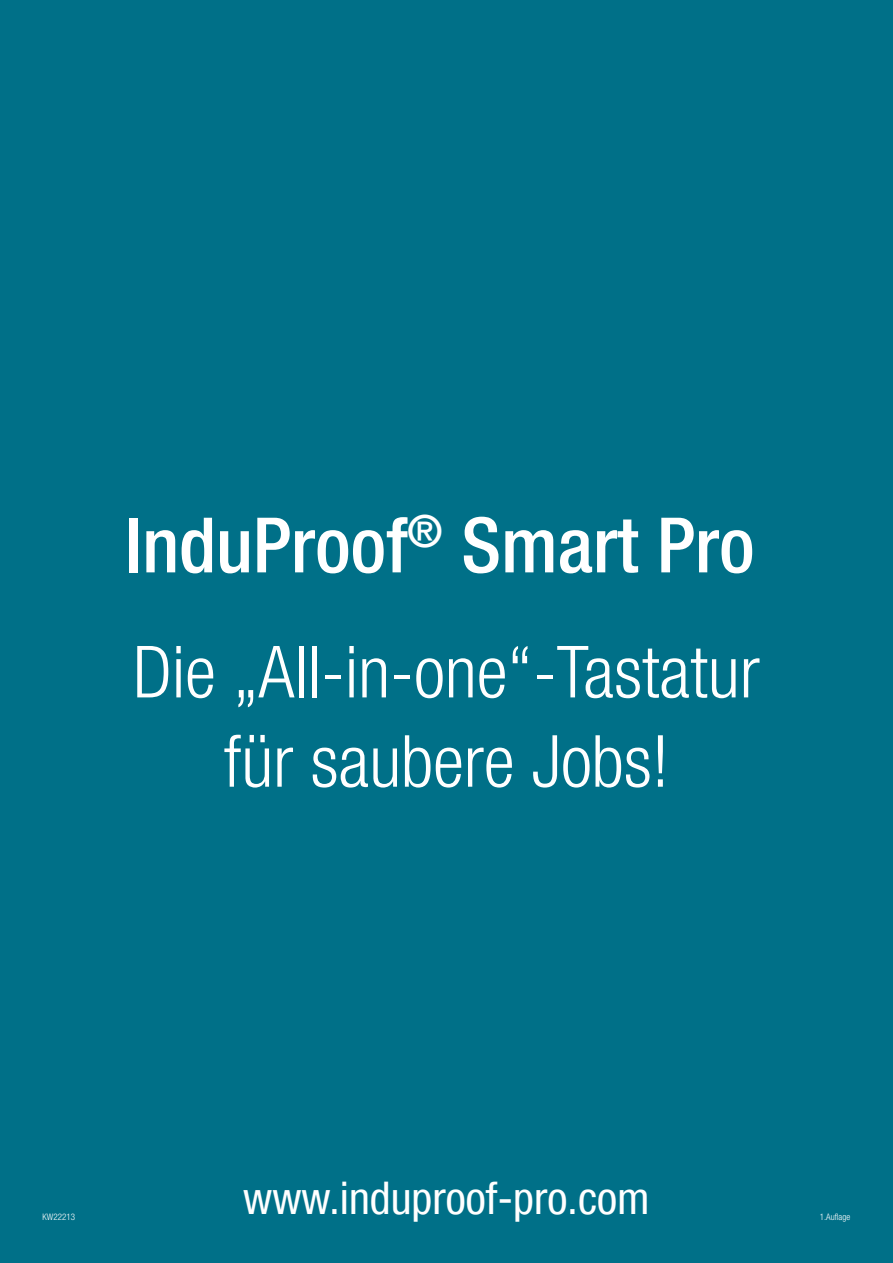
<style>
.page{position:relative;width:893px;height:1263px;background:#007088}
.page>*{position:absolute;margin:0;border:0;box-sizing:border-box;transform-origin:0 0}
.t1{font:500 condensed 76.5px "Helvetica Neue LT Com";color:#fff}
.t2{font:300 condensed 72px/89.2px "Helvetica Neue LT Com";color:#fff;text-align:center}
.t3{font:condensed 45px "Helvetica Neue LT Com";color:#fff}
.t4{font:300 condensed 9px "Helvetica Neue LT Com";color:#fff}
</style>
<div class="page">
<p class="t1" style="left:125px;top:500px;width:631px">InduProof<sup>®</sup> Smart Pro</p>
<p class="t2" style="left:133px;top:627px;width:628px">Die „All-in-one“-Tastatur für saubere Jobs!</p>
<p class="t4" style="left:43px;top:1212px;width:34px">KW22213</p>
<p class="t3" style="left:243px;top:1172px;width:408px">www.induproof-pro.com</p>
<p class="t4" style="left:820px;top:1212px;width:32px">1.Auflage</p>
</div>
